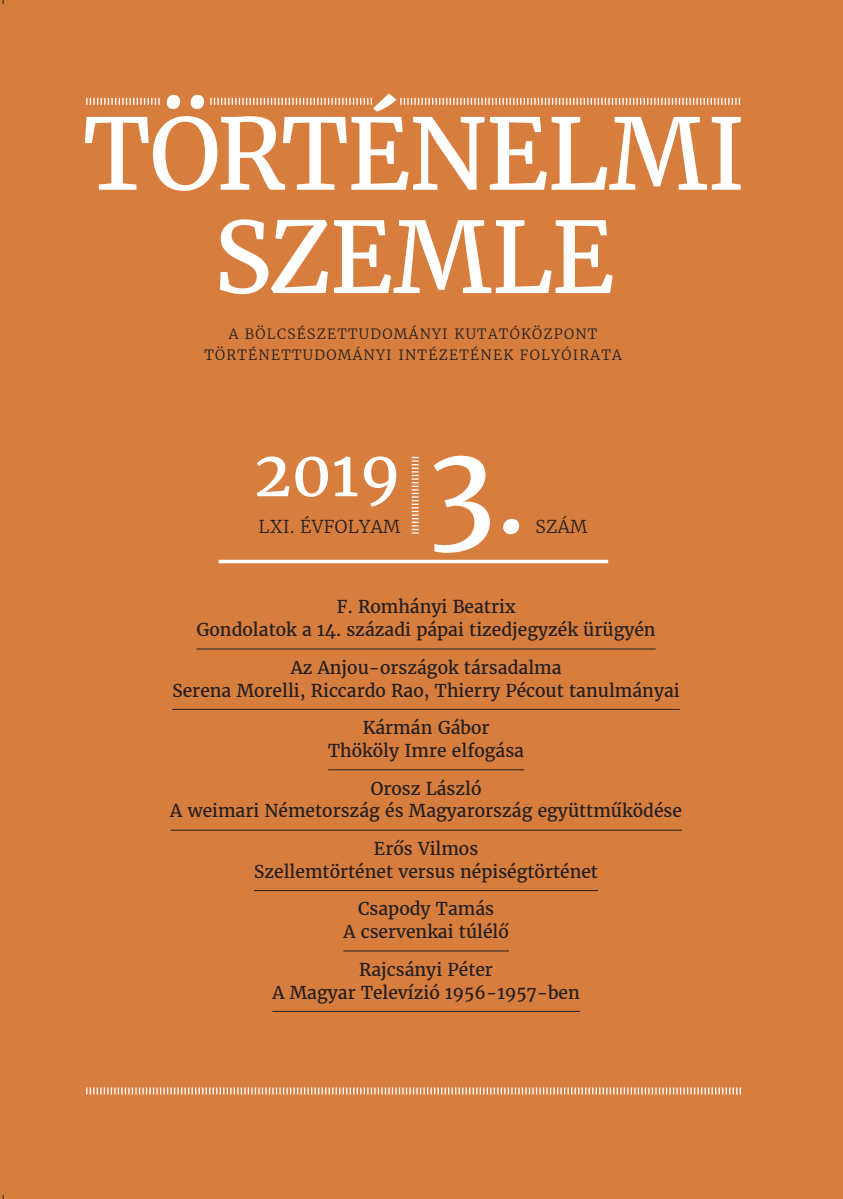
<style>
.page{position:relative;width:843px;height:1199px;background:#d77d3e}
.page>*{position:absolute;margin:0;border:0;box-sizing:border-box;transform-origin:0 0}
.t1{font:122.5px "Merriweather";color:#fff}
.t2{font:98px/103.2px "Merriweather";letter-spacing:-.025em;color:#fff;text-align:center}
.t3{font:63px "Merriweather";color:#fff}
.tartalom-alap{font:17.5px/22.8px "Merriweather";color:#231f20;text-align:center}
.t4{font:300 17.5px "Merriweather";letter-spacing:.02em;color:#231f20}
.t5{font:300 14px/21px "Merriweather";letter-spacing:.09em;color:#231f20;text-align:center}
.s1{font-size:106.75px}
</style>
<div class="page">
<svg style="left:210px;top:98px;width:162px;height:7px"></svg>
<svg style="left:400px;top:98px;width:340px;height:7px"></svg>
<svg style="left:86px;top:98px;width:74px;height:7px"></svg>
<svg style="left:86px;top:1087px;width:655px;height:7px"></svg>
<svg style="left:412px;top:457px;width:7px;height:77px"></svg>
<hr style="left:219px;top:560px;width:389px;height:3px;background:#fff">
<hr style="left:197px;top:648px;width:459px;height:1px;background:#231f20">
<hr style="left:172px;top:709px;width:508px;height:1px;background:#231f20">
<hr style="left:328px;top:769px;width:196px;height:1px;background:#231f20">
<hr style="left:170px;top:829px;width:512px;height:1px;background:#231f20">
<hr style="left:254px;top:890px;width:344px;height:1px;background:#231f20">
<hr style="left:343px;top:950px;width:166px;height:1px;background:#231f20">
<hr style="left:272px;top:1011px;width:308px;height:1px;background:#231f20">
<p class="t2" style="left:83px;top:101px;width:664px">TÖRTÉNELMI<br>SZEMLE</p>
<p class="t5" style="left:204px;top:323px;width:419px">A BÖLCSÉSZETTUDOMÁNYI KUTATÓKÖZPONT<br>TÖRTÉNETTUDOMÁNYI INTÉZETÉNEK FOLYÓIRATA</p>
<p class="t3" style="left:254px;top:431px;width:148px">2019</p>
<p class="t4" style="left:259px;top:515px;width:143px">LXI. ÉVFOLYAM</p>
<p class="t1" style="left:427px;top:407px;width:101px">3<span class="s1">.</span></p>
<p class="t4" style="left:535px;top:515px;width:54px">SZÁM</p>
<p class="tartalom-alap" style="left:197px;top:595px;width:461px">F. Romhányi Beatrix<br>Gondolatok a 14. századi pápai tizedjegyzék ürügyén</p>
<p class="tartalom-alap" style="left:172px;top:656px;width:509px">Az Anjou-országok társadalma<br>Serena Morelli, Riccardo Rao, Thierry Pécout tanulmányai</p>
<p class="tartalom-alap" style="left:328px;top:716px;width:197px">Kármán Gábor<br>Thököly Imre elfogása</p>
<p class="tartalom-alap" style="left:170px;top:776px;width:513px">Orosz László<br>A weimari Németország és Magyarország együttműködése</p>
<p class="tartalom-alap" style="left:254px;top:837px;width:345px">Erős Vilmos<br>Szellemtörténet versus népiségtörténet</p>
<p class="tartalom-alap" style="left:343px;top:897px;width:167px">Csapody Tamás<br>A cservenkai túlélő</p>
<p class="tartalom-alap" style="left:272px;top:957px;width:309px">Rajcsányi Péter<br>A Magyar Televízió 1956-1957-ben</p>
</div>
